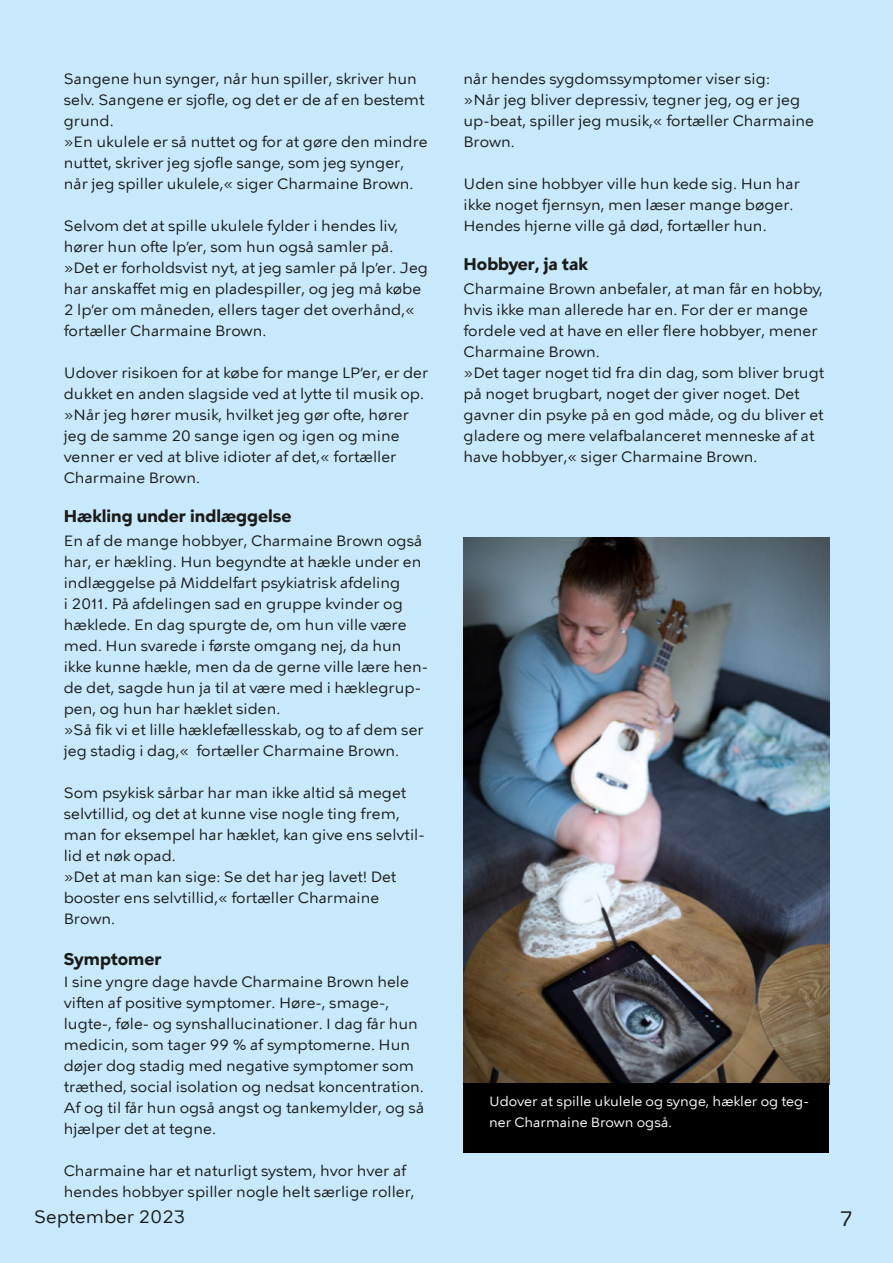
<style>
.page{position:relative;width:893px;height:1263px;background:#c8e9fb}
.page>*{position:absolute;margin:0;border:0;box-sizing:border-box;transform-origin:0 0}
.t1{font:21px "KBH Tekst";color:#1a1a18}
.t2{font:18px "KBH Tekst";color:#1a1a18}
.t3{font:700 16.5px "KBH Tekst";color:#1a1a18}
.t4{font:15px/21px "KBH Tekst";color:#1a1a18}
.t5{font:15px/21px "KBH Tekst 2";color:#1a1a18}
.t6{font:13.5px/21.6px "KBH Tekst 2";color:#fff}
.s1{font-family:"KBH Tekst 2"}
.s2{font-family:"KBH Tekst"}
</style>
<div class="page">
<img style="left:463px;top:538px;width:366px;height:545px">
<div style="left:463px;top:1083px;width:366px;height:69px;background:#000"></div>
<p class="t4" style="left:64px;top:68px;width:362px">Sangene hun synger, når hun spiller, skriver hun <span class="s1">selv. Sangene er sjofle, og det er de af en bestemt </span>grund.</p>
<p class="t4" style="left:64px;top:131px;width:365px">»En ukulele er så nuttet og for at gøre den mindre <span class="s1">nuttet, skriver jeg sjofle sange, som jeg synger, </span>når jeg spiller ukulele,« siger Charmaine Brown.</p>
<p class="t5" style="left:64px;top:215px;width:366px"><span class="s2">Selvom det at spille ukulele fylder i hendes liv, </span>hører hun ofte lp’er, som hun også samler på. »Det er forholdsvist nyt, at jeg samler på lp’er. Jeg har anskaffet mig en pladespiller, og jeg må købe 2 lp’er om måneden, ellers tager det overhånd,« <span class="s2">fortæller Charmaine Brown.</span></p>
<p class="t4" style="left:64px;top:362px;width:366px"><span class="s1">Udover risikoen for at købe for mange LP’er, er der </span>dukket en anden slagside ved at lytte til musik op. <span class="s1">»Når jeg hører musik, hvilket jeg gør ofte, hører </span>jeg de samme 20 sange igen og igen og mine venner er ved at blive idioter af det,« fortæller Charmaine Brown.</p>
<h2 class="t3" style="left:64px;top:506px;width:229px">Hækling under indlæggelse</h2>
<p class="t4" style="left:64px;top:530px;width:366px">En af de mange hobbyer, Charmaine Brown også har, er hækling. Hun begyndte at hækle under en indlæggelse på Middelfart psykiatrisk afdeling<br>i 2011. På afdelingen sad en gruppe kvinder og hæklede. En dag spurgte de, om hun ville være med. Hun svarede i første omgang nej, da hun ikke kunne hækle, men da de gerne ville lære hen&shy;de det, sagde hun ja til at være med i hæklegrup&shy;pen, og hun har hæklet siden.</p>
<p class="t5" style="left:64px;top:719px;width:361px">»Så fik vi et lille hæklefællesskab, og to af dem ser <span class="s2">jeg stadig i dag,« fortæller Charmaine Brown.</span></p>
<p class="t4" style="left:64px;top:782px;width:363px">Som psykisk sårbar har man ikke altid så meget selvtillid, og det at kunne vise nogle ting frem, man for eksempel har hæklet, kan give ens selvtil&shy;lid et nøk opad.</p>
<p class="t4" style="left:64px;top:866px;width:334px">»Det at man kan sige: Se det har jeg lavet! Det booster ens selvtillid,« fortæller Charmaine<br>Brown.</p>
<h2 class="t3" style="left:64px;top:949px;width:99px">Symptomer</h2>
<p class="t4" style="left:64px;top:971px;width:362px">I sine yngre dage havde Charmaine Brown hele <span class="s1">viften af positive symptomer. Høre-, smage-, </span>lugte-, føle- og synshallucinationer. I dag får hun medicin, som tager 99 % af symptomerne. Hun døjer dog stadig med negative symptomer som træthed, social isolation og nedsat koncentration.<br>Af og til får hun også angst og tankemylder, og så hjælper det at tegne.</p>
<p class="t4" style="left:64px;top:1160px;width:352px">Charmaine har et naturligt system, hvor hver af hendes hobbyer spiller nogle helt særlige roller,</p>
<p class="t4" style="left:463px;top:68px;width:308px">når hendes sygdomssymptomer viser sig:</p>
<p class="t4" style="left:463px;top:89px;width:352px">»Når jeg bliver depressiv, tegner jeg, og er jeg up-beat, spiller jeg musik,« fortæller Charmaine<br>Brown.</p>
<p class="t5" style="left:463px;top:173px;width:338px">Uden sine hobbyer ville hun kede sig. Hun har ikke noget fjernsyn, men læser mange bøger.<br><span class="s2">Hendes hjerne ville gå død, fortæller hun.</span></p>
<h2 class="t3" style="left:463px;top:254px;width:126px">Hobbyer, ja tak</h2>
<p class="t4" style="left:463px;top:278px;width:361px">Charmaine Brown anbefaler, at man får en hobby, hvis ikke man allerede har en. For der er mange <span class="s1">fordele ved at have en eller flere hobbyer, mener </span>Charmaine Brown.</p>
<p class="t4" style="left:463px;top:362px;width:362px">»Det tager noget tid fra din dag, som bliver brugt på noget brugbart, noget der giver noget. Det gavner din psyke på en god måde, og du bliver et <span class="s1">gladere og mere velafbalanceret menneske af at </span>have hobbyer,« siger Charmaine Brown.</p>
<p class="t6" style="left:489px;top:1090px;width:322px">Udover at spille ukulele og synge, hækler og teg&shy;<span class="s2">ner Charmaine Brown også.</span></p>
<p class="t2" style="left:34px;top:1206px;width:153px">September 2023</p>
<h1 class="t1" style="left:840px;top:1205px;width:15px">7</h1>
</div>
